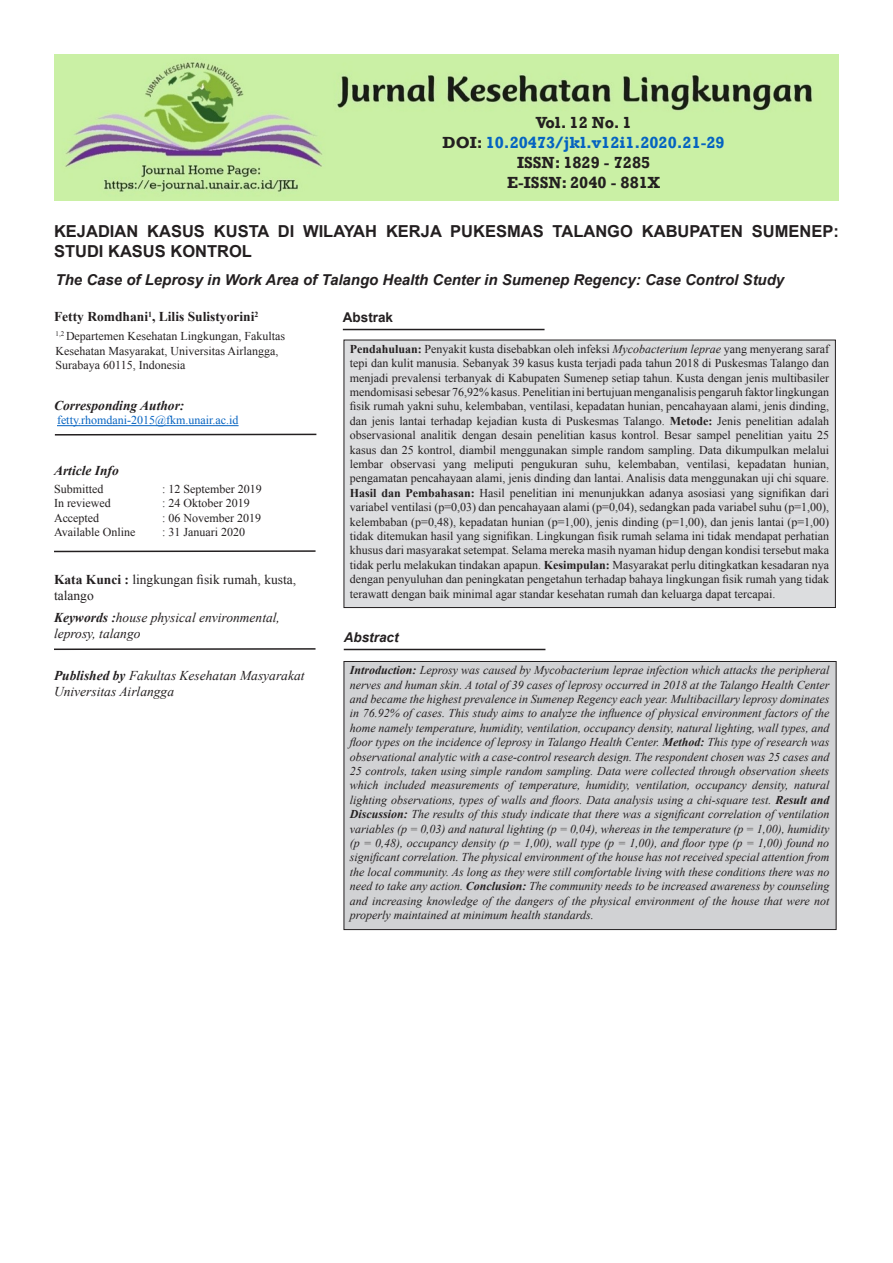
<style>
.page{position:relative;width:893px;height:1263px;background:#fff}
.page>*{position:absolute;margin:0;border:0;box-sizing:border-box;transform-origin:0 0}
.Judul_1{font:700 16.5px/19.8px "Arial";color:#231f20}
.authors{font:700 16.5px "Rockwell";color:#231f20}
.authors-2{font:700 16.5px "Rockwell";color:#0563c1}
.Judul_eng{font:italic 700 15px "Arial";color:#231f20}
.publish_by{font:italic 13.5px/16.2px "Times New Roman";color:#231f20}
.key_words{font:italic 13.5px/16.2px "Times New Roman";color:#231f20}
.kata_kunci{font:13.5px/16.2px "Times New Roman";color:#231f20}
.authors-3{font:700 13.5px "Times New Roman";color:#231f20}
.corresponding_email{font:italic 700 13.5px "Times New Roman";color:#231f20}
.info_artikel{font:italic 700 13.5px "Times New Roman";color:#231f20}
.abstract{font:italic 700 13.5px "Arial";color:#231f20}
.abstrak{font:700 13.5px "Arial";color:#231f20}
.isi_abstrak{font:12px/14.4px "Times New Roman";color:#231f20;text-align:justify}
.isi_abstrak_eng{font:italic 12px/14.4px "Times New Roman";color:#231f20;text-align:justify}
.afiliasi{font:12px/14.4px "Times New Roman";color:#231f20}
.isi_info_artikel{font:12px "Times New Roman";color:#231f20}
.email{font:12px "Times New Roman";color:#0563c1}
.s1{color:#231f20}
.s2{font-weight:700}
.s3{font-style:italic}
</style>
<div class="page">
<img style="left:54px;top:54px;width:785px;height:146px">
<hr style="left:57px;top:425px;width:182px;height:1px;background:#0563c1">
<hr style="left:54px;top:550px;width:262px;height:2px;background:#231f20">
<hr style="left:343px;top:329px;width:201px;height:1px;background:#231f20">
<hr style="left:344px;top:649px;width:201px;height:1px;background:#231f20">
<div style="left:344px;top:340px;width:491px;height:267px;background:#dcdddf"></div>
<div style="left:344px;top:340px;width:492px;height:268px;border:1px solid #231f20"></div>
<div style="left:344px;top:661px;width:492px;height:268px;background:#d1d2d4"></div>
<div style="left:344px;top:661px;width:492px;height:269px;border:1px solid #231f20"></div>
<hr style="left:55px;top:434px;width:261px;height:1px;background:#231f20">
<hr style="left:54px;top:648px;width:262px;height:2px;background:#231f20">
<p class="authors" style="left:536px;top:113px;width:97px">Vol. 12 No. 1</p>
<p class="authors-2" style="left:443px;top:133px;width:284px"><span class="s1">DOI:</span> 10.20473/jkl.v12i1.2020.21-29</p>
<p class="authors" style="left:517px;top:152px;width:135px">ISSN: 1829 - 7285</p>
<p class="authors" style="left:507px;top:172px;width:154px">E-ISSN: 2040 - 881X</p>
<p class="Judul_1" style="left:54px;top:222px;width:786px">KEJADIAN KASUS KUSTA DI WILAYAH KERJA PUKESMAS TALANGO KABUPATEN SUMENEP:<br>STUDI KASUS KONTROL</p>
<p class="Judul_eng" style="left:56px;top:269px;width:730px">The Case of Leprosy in Work Area of Talango Health Center in Sumenep Regency: Case Control Study</p>
<p class="authors-3" style="left:54px;top:307px;width:206px">Fetty Romdhani<sup>1</sup>, Lilis Sulistyorini<sup>2</sup></p>
<p class="afiliasi" style="left:56px;top:329px;width:231px"><sup>1,2</sup> Departemen Kesehatan Lingkungan, Fakultas<br>Kesehatan Masyarakat, Universitas Airlangga,<br>Surabaya 60115, Indonesia</p>
<p class="abstrak" style="left:343px;top:308px;width:52px">Abstrak</p>
<p class="isi_abstrak" style="left:350px;top:341px;width:481px"><span class="s2">Pendahuluan:</span> Penyakit kusta disebabkan oleh infeksi <span class="s3">Mycobacterium leprae</span> yang menyerang saraf tepi dan kulit manusia. Sebanyak 39 kasus kusta terjadi pada tahun 2018 di Puskesmas Talango dan menjadi prevalensi terbanyak di Kabupaten Sumenep setiap tahun. Kusta dengan jenis multibasiler mendomisasi sebesar 76,92% kasus. Penelitian ini bertujuan menganalisis pengaruh faktor lingkungan fisik rumah yakni suhu, kelembaban, ventilasi, kepadatan hunian, pencahayaan alami, jenis dinding, dan jenis lantai terhadap kejadian kusta di Puskesmas Talango. <span class="s2">Metode:</span> Jenis penelitian adalah observasional analitik dengan desain penelitian kasus kontrol. Besar sampel penelitian yaitu 25 kasus dan 25 kontrol, diambil menggunakan simple random sampling. Data dikumpulkan melalui lembar observasi yang meliputi pengukuran suhu, kelembaban, ventilasi, kepadatan hunian, pengamatan pencahayaan alami, jenis dinding dan lantai. Analisis data menggunakan uji chi square.<br><span class="s2">Hasil dan Pembahasan:</span> Hasil penelitian ini menunjukkan adanya asosiasi yang signifikan dari variabel ventilasi (p=0,03) dan pencahayaan alami (p=0,04), sedangkan pada variabel suhu (p=1,00), kelembaban (p=0,48), kepadatan hunian (p=1,00), jenis dinding (p=1,00), dan jenis lantai (p=1,00) tidak ditemukan hasil yang signifikan. Lingkungan fisik rumah selama ini tidak mendapat perhatian khusus dari masyarakat setempat. Selama mereka masih nyaman hidup dengan kondisi tersebut maka tidak perlu melakukan tindakan apapun. <span class="s2">Kesimpulan:</span> Masyarakat perlu ditingkatkan kesadaran nya dengan penyuluhan dan peningkatan pengetahun terhadap bahaya lingkungan fisik rumah yang tidak terawatt dengan baik minimal agar standar kesehatan rumah dan keluarga dapat tercapai.</p>
<p class="corresponding_email" style="left:54px;top:396px;width:132px">Corresponding Author:</p>
<p class="email" style="left:57px;top:412px;width:183px">fetty.rhomdani-2015@fkm.unair.ac.id</p>
<p class="info_artikel" style="left:54px;top:461px;width:66px">Article Info</p>
<p class="isi_info_artikel" style="left:54px;top:481px;width:51px">Submitted</p>
<p class="isi_info_artikel" style="left:162px;top:481px;width:101px">: 12 September 2019</p>
<p class="isi_info_artikel" style="left:54px;top:495px;width:58px">In reviewed</p>
<p class="isi_info_artikel" style="left:162px;top:495px;width:89px">: 24 Oktober 2019</p>
<p class="isi_info_artikel" style="left:54px;top:510px;width:47px">Accepted</p>
<p class="isi_info_artikel" style="left:162px;top:510px;width:100px">: 06 November 2019</p>
<p class="isi_info_artikel" style="left:54px;top:524px;width:83px">Available Online</p>
<p class="isi_info_artikel" style="left:162px;top:524px;width:84px">: 31 Januari 2020</p>
<p class="kata_kunci" style="left:54px;top:571px;width:244px"><span class="s2">Kata Kunci :</span> lingkungan fisik rumah, kusta, talango</p>
<p class="key_words" style="left:54px;top:609px;width:227px"><span class="s2">Keywords :</span>house physical environmental, leprosy, talango</p>
<p class="publish_by" style="left:54px;top:667px;width:252px"><span class="s2">Published by</span> Fakultas Kesehatan Masyarakat<br>Universitas Airlangga</p>
<p class="abstract" style="left:344px;top:628px;width:56px">Abstract</p>
<p class="isi_abstrak_eng" style="left:350px;top:663px;width:481px"><span class="s2">Introduction:</span> Leprosy was caused by Mycobacterium leprae infection which attacks the peripheral nerves and human skin. A total of 39 cases of leprosy occurred in 2018 at the Talango Health Center and became the highest prevalence in Sumenep Regency each year. Multibacillary leprosy dominates in 76.92% of cases. This study aims to analyze the influence of physical environment factors of the home namely temperature, humidity, ventilation, occupancy density, natural lighting, wall types, and floor types on the incidence of leprosy in Talango Health Center. <span class="s2">Method:</span> This type of research was observational analytic with a case-control research design. The respondent chosen was 25 cases and 25 controls, taken using simple random sampling. Data were collected through observation sheets which included measurements of temperature, humidity, ventilation, occupancy density, natural lighting observations, types of walls and floors. Data analysis using a chi-square test. <span class="s2">Result and Discussion:</span> The results of this study indicate that there was a significant correlation of ventilation variables (p = 0,03) and natural lighting (p = 0,04), whereas in the temperature (p = 1,00), humidity (p = 0,48), occupancy density (p = 1,00), wall type (p = 1,00), and floor type (p = 1,00) found no significant correlation. The physical environment of the house has not received special attention from the local community. As long as they were still comfortable living with these conditions there was no need to take any action. <span class="s2">Conclusion:</span> The community needs to be increased awareness by counseling and increasing knowledge of the dangers of the physical environment of the house that were not properly maintained at minimum health standards.</p>
</div>
